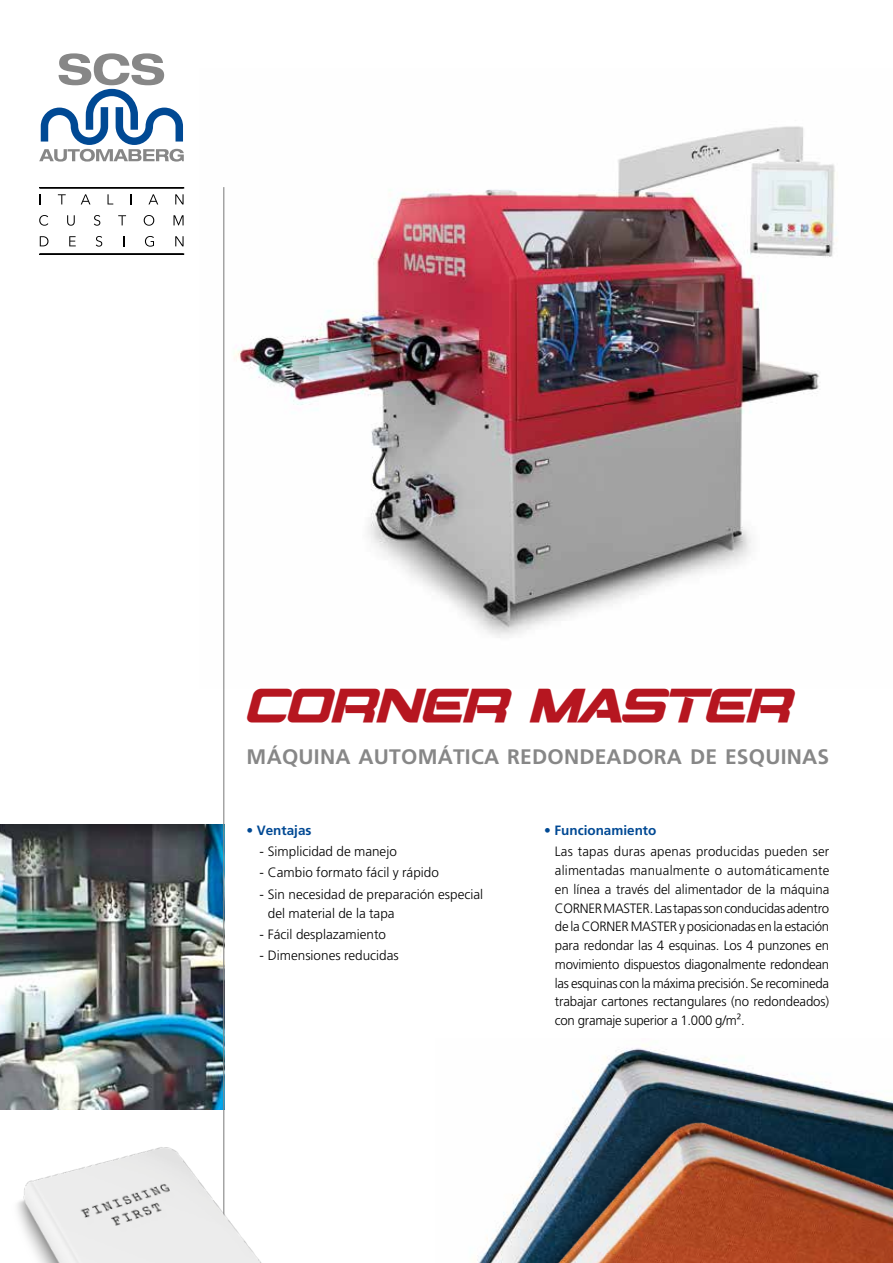
<style>
.page{position:relative;width:893px;height:1263px;background:#fff}
.page>*{position:absolute;margin:0;border:0;box-sizing:border-box;transform-origin:0 0}
.t1{font:italic 700 48px "Montalban";color:#b61620}
.t2{font:700 21px "Frutiger LT Pro";letter-spacing:.01em;color:#878787}
.t3{font:300 13.5px/18.8px "Frutiger LT Pro";color:#000;text-align:justify}
.t4{font:700 13.5px "Frutiger LT Pro";color:#004994}
</style>
<div class="page">
<img style="left:0;top:825px;width:223px;height:285px">
<img style="left:224px;top:126px;width:613px;height:562px">
<hr style="left:223px;top:187px;width:1px;height:1033px;background:#878787">
<svg style="left:39px;top:53px;width:145px;height:109px"></svg>
<div style="left:39px;top:254px;width:145px;height:1px;border:1px solid #000"></div>
<div style="left:39px;top:188px;width:145px;height:1px;border:1px solid #000"></div>
<svg style="left:58px;top:194px;width:8px;height:10px"></svg>
<svg style="left:81px;top:194px;width:9px;height:10px"></svg>
<svg style="left:108px;top:194px;width:5px;height:10px"></svg>
<svg style="left:148px;top:194px;width:10px;height:10px"></svg>
<svg style="left:175px;top:194px;width:9px;height:10px"></svg>
<svg style="left:39px;top:215px;width:9px;height:11px"></svg>
<svg style="left:67px;top:215px;width:8px;height:11px"></svg>
<svg style="left:94px;top:215px;width:6px;height:11px"></svg>
<svg style="left:118px;top:215px;width:8px;height:10px"></svg>
<svg style="left:144px;top:215px;width:10px;height:11px"></svg>
<svg style="left:174px;top:215px;width:10px;height:10px"></svg>
<svg style="left:40px;top:236px;width:8px;height:10px"></svg>
<svg style="left:69px;top:236px;width:7px;height:10px"></svg>
<svg style="left:96px;top:236px;width:6px;height:11px"></svg>
<svg style="left:145px;top:236px;width:9px;height:11px"></svg>
<svg style="left:175px;top:236px;width:9px;height:10px"></svg>
<img style="left:17px;top:1138px;width:245px;height:125px">
<img style="left:477px;top:1044px;width:324px;height:219px">
<img style="left:493px;top:1083px;width:400px;height:180px">
<h1 class="t1" style="left:247px;top:670px;width:545px">CORNER MASTER</h1>
<h2 class="t2" style="left:247px;top:744px;width:584px">MÁQUINA AUTOMÁTICA REDONDEADORA DE ESQUINAS</h2>
<p class="t4" style="left:247px;top:822px;width:66px">• Ventajas</p>
<p class="t3" style="left:259px;top:842px;width:139px">- Simplicidad de manejo</p>
<p class="t3" style="left:259px;top:863px;width:181px">- Cambio formato fácil y rápido</p>
<p class="t3" style="left:268px;top:884px;width:217px;text-indent:-9px">- Sin necesidad de preparación especial del material de la tapa</p>
<p class="t3" style="left:259px;top:925px;width:128px">- Fácil desplazamiento</p>
<p class="t3" style="left:259px;top:946px;width:141px">- Dimensiones reducidas</p>
<p class="t4" style="left:544px;top:822px;width:114px">• Funcionamiento</p>
<p class="t3" style="left:555px;top:842px;width:276px">Las tapas duras apenas producidas pueden ser alimentadas manualmente o automáticamente en línea a través del alimentador de la máquina CORNER MASTER. Las tapas son conducidas adentro de la CORNER MASTER y posicionadas en la estación para redondar las 4 esquinas. Los 4 punzones en movimiento dispuestos diagonalmente redondean las esquinas con la máxima precisión. Se recomineda trabajar cartones rectangulares (no redondeados) con gramaje superior a 1.000 g/m².</p>
</div>
